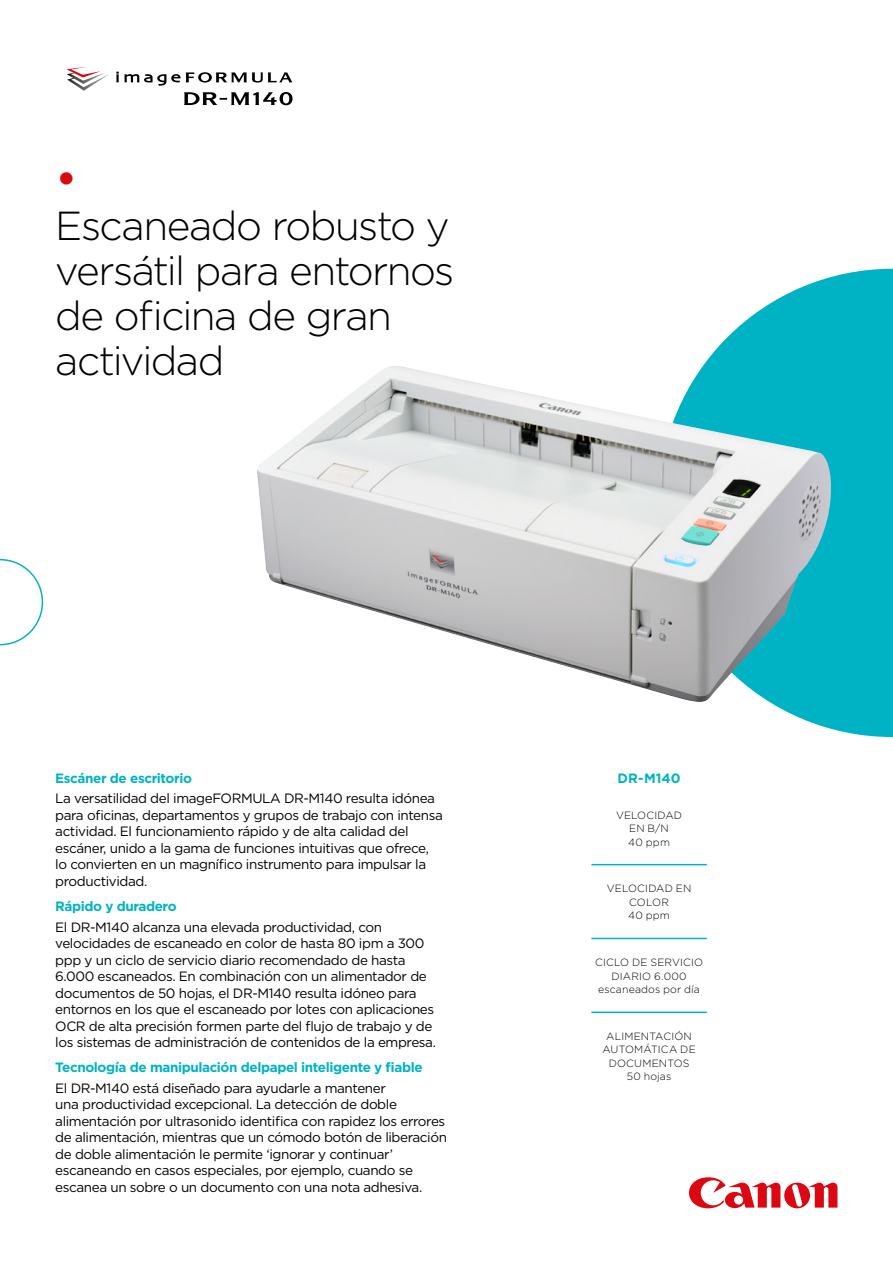
<style>
.page{position:relative;width:893px;height:1263px;background:#fff}
.page>*{position:absolute;margin:0;border:0;box-sizing:border-box;transform-origin:0 0}
.t1{font:47.25px "Gotham";color:#db0812}
.t2{font:300 40.5px/45px "Gotham";letter-spacing:-.04em;color:#000}
.t3{font:13.5px/16.5px "Gotham";letter-spacing:-.03em;color:#000}
.t4{font:700 13.5px "Gotham";letter-spacing:-.03em;color:#00b3c4}
.t5{font:300 10.5px/13.5px "Gotham";letter-spacing:.015em;color:#000;text-align:center}
</style>
<div class="page">
<svg style="left:689px;top:1177px;width:148px;height:31px"></svg>
<svg style="left:703px;top:269px;width:190px;height:468px;fill:#00b3c4"></svg>
<svg style="left:0;top:559px;width:43px;height:86px"></svg>
<img style="left:257px;top:366px;width:575px;height:336px">
<hr style="left:591px;top:864px;width:116px;height:1px;background:#00b3c4">
<hr style="left:591px;top:938px;width:116px;height:1px;background:#00b3c4">
<hr style="left:591px;top:1011px;width:116px;height:2px;background:#00b3c4">
<svg style="left:67px;top:72px;width:41px;height:19px"></svg>
<svg style="left:116px;top:72px;width:3px;height:10px"></svg>
<svg style="left:125px;top:72px;width:168px;height:14px"></svg>
<svg style="left:184px;top:92px;width:109px;height:13px"></svg>
<h1 class="t1" style="left:55px;top:148px;width:24px">•</h1>
<h2 class="t2" style="left:55px;top:202px;width:400px">Escaneado robusto y versátil para entornos de oficina de gran actividad</h2>
<p class="t4" style="left:55px;top:769px;width:138px">Escáner de escritorio</p>
<p class="t3" style="left:55px;top:790px;width:389px">La versatilidad del imageFORMULA DR-M140 resulta idónea para oficinas, departamentos y grupos de trabajo con intensa actividad. El funcionamiento rápido y de alta calidad del escáner, unido a la gama de funciones intuitivas que ofrece, lo convierten en un magnífico instrumento para impulsar la productividad.</p>
<p class="t4" style="left:55px;top:897px;width:123px">Rápido y duradero</p>
<p class="t3" style="left:55px;top:918px;width:382px">El DR-M140 alcanza una elevada productividad, con velocidades de escaneado en color de hasta 80 ipm a 300 ppp y un ciclo de servicio diario recomendado de hasta 6.000 escaneados. En combinación con un alimentador de documentos de 50 hojas, el DR-M140 resulta idóneo para entornos en los que el escaneado por lotes con aplicaciones OCR de alta precisión formen parte del flujo de trabajo y de los sistemas de administración de contenidos de la empresa.</p>
<p class="t4" style="left:55px;top:1058px;width:369px">Tecnología de manipulación delpapel inteligente y fiable</p>
<p class="t3" style="left:55px;top:1079px;width:393px">El DR-M140 está diseñado para ayudarle a mantener<br>una productividad excepcional. La detección de doble alimentación por ultrasonido identifica con rapidez los errores de alimentación, mientras que un cómodo botón de liberación de doble alimentación le permite ‘ignorar y continuar’ escaneando en casos especiales, por ejemplo, cuando se escanea un sobre o un documento con una nota adhesiva.</p>
<p class="t4" style="left:618px;top:769px;width:65px">DR-M140</p>
<p class="t5" style="left:616px;top:808px;width:68px">VELOCIDAD<br>EN B/N<br>40 ppm</p>
<p class="t5" style="left:607px;top:881px;width:86px">VELOCIDAD EN<br>COLOR<br>40 ppm</p>
<p class="t5" style="left:595px;top:955px;width:110px">CICLO DE SERVICIO<br>DIARIO 6.000 escaneados por día</p>
<p class="t5" style="left:602px;top:1029px;width:95px">ALIMENTACIÓN<br>AUTOMÁTICA DE<br>DOCUMENTOS<br>50 hojas</p>
</div>
